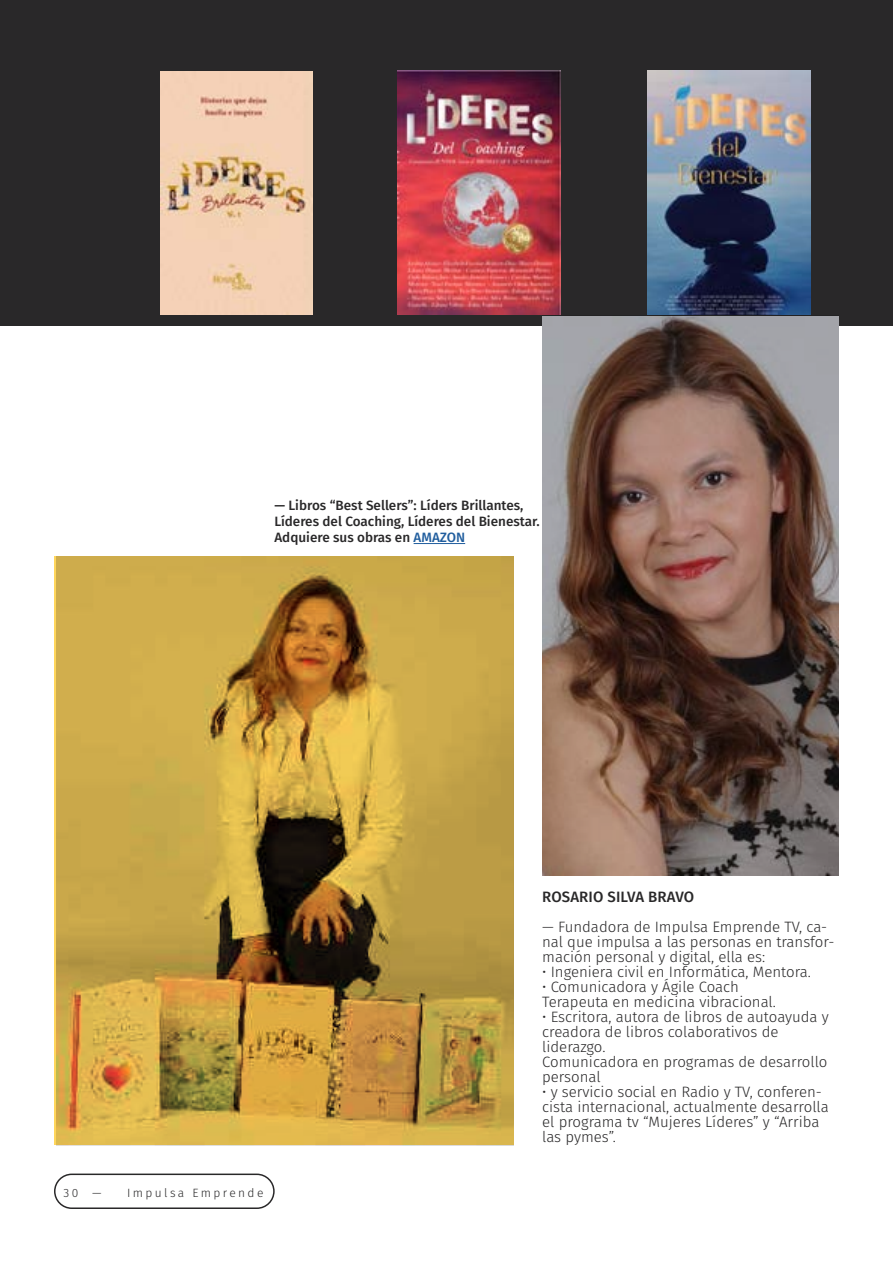
<style>
.page{position:relative;width:893px;height:1263px;background:#fff}
.page>*{position:absolute;margin:0;border:0;box-sizing:border-box;transform-origin:0 0}
.t1{font:300 15px/15px "Fira Sans";color:#292829}
.t2{font:500 15px "Fira Sans";letter-spacing:.01em;color:#292829}
.t3{font:500 13.5px/16.2px "Fira Sans";color:#292829}
.t4{font:300 12px "Fira Sans";letter-spacing:.2em;color:#292829}
.s1{color:#215e9e}
</style>
<div class="page">
<div style="left:0;top:0;width:893px;height:325px;background:#292829"></div>
<img style="left:57px;top:556px;width:456px;height:589px">
<img style="left:542px;top:316px;width:297px;height:559px">
<hr style="left:414px;top:543px;width:51px;height:1px;background:#215e9e">
<div style="left:54px;top:1173px;width:221px;height:36px;border:2px solid #292829;border-radius:17px"></div>
<img style="left:161px;top:72px;width:152px;height:242px">
<img style="left:397px;top:70px;width:163px;height:244px">
<img style="left:647px;top:70px;width:163px;height:244px">
<p class="t3" style="left:274px;top:496px;width:267px">— Libros “Best Sellers”: Líders Brillantes,<br>Líderes del Coaching, Líderes del Bienestar.<br>Adquiere sus obras en <span class="s1">AMAZON</span></p>
<p class="t4" style="left:64px;top:1184px;width:40px">30 —</p>
<p class="t4" style="left:127px;top:1184px;width:138px">Impulsa Emprende</p>
<p class="t2" style="left:542px;top:884px;width:153px">ROSARIO SILVA BRAVO</p>
<p class="t1" style="left:542px;top:919px;width:294px">— Fundadora de Impulsa Emprende TV, ca&shy;nal que impulsa a las personas en transfor&shy;mación personal y digital, ella es:</p>
<p class="t1" style="left:542px;top:964px;width:270px">• Ingeniera civil en Informática, Mentora.</p>
<p class="t1" style="left:542px;top:979px;width:235px">• Comunicadora y Ágile Coach<br>Terapeuta en medicina vibracional.</p>
<p class="t1" style="left:542px;top:1009px;width:288px">• Escritora, autora de libros de autoayuda y creadora de libros colaborativos de liderazgo.<br>Comunicadora en programas de desarrollo personal</p>
<p class="t1" style="left:542px;top:1084px;width:288px">• y servicio social en Radio y TV, conferen&shy;cista internacional, actualmente desarrolla el programa tv “Mujeres Líderes” y “Arriba las pymes”.</p>
</div>
